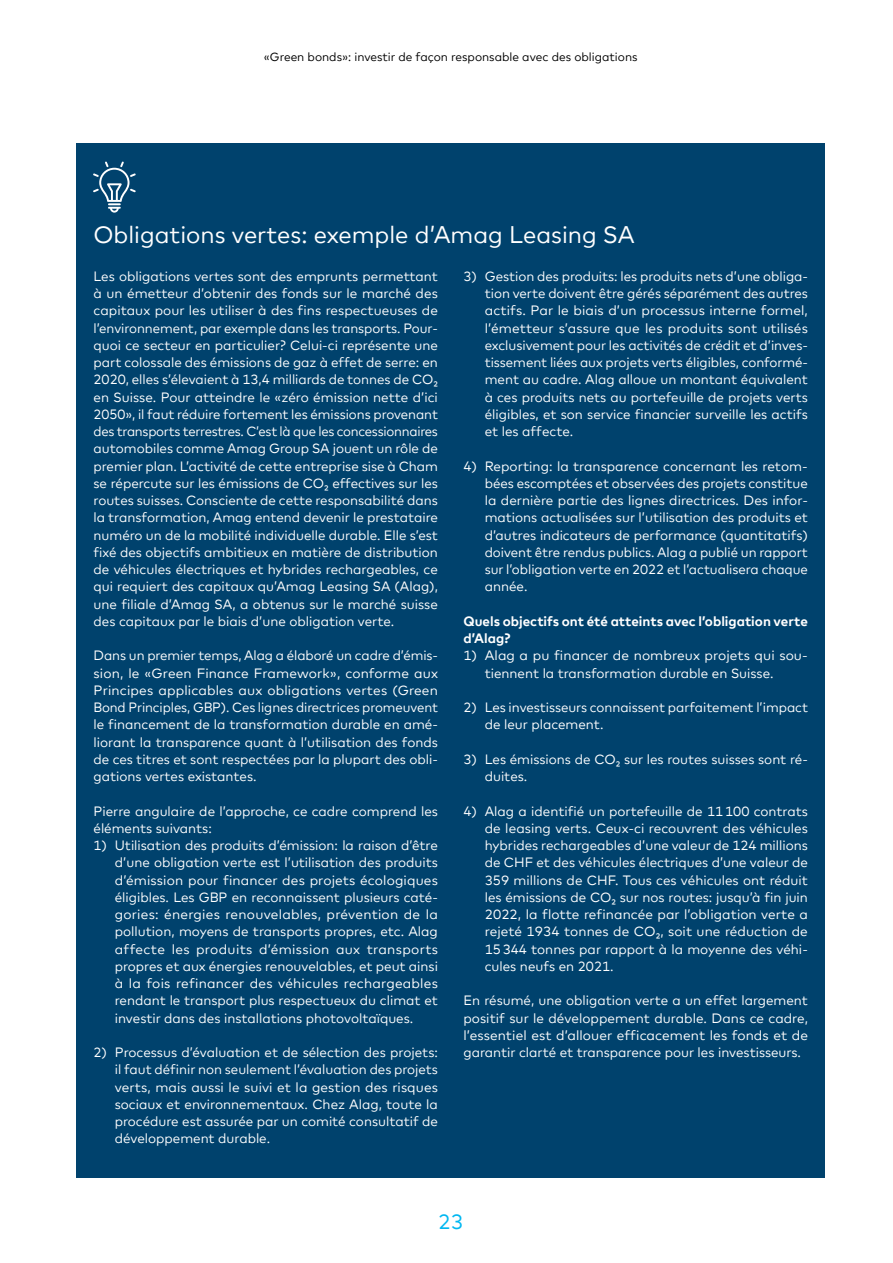
<style>
.page{position:relative;width:893px;height:1263px;background:#fff}
.page>*{position:absolute;margin:0;border:0;box-sizing:border-box;transform-origin:0 0}
.t1{font:24px "Cler Mark Text";color:#fff}
.t2{font:21px "Cler Mark Text";color:#00b7f1}
.t3{font:13.5px/17.2px "Cler Mark Text";color:#fff;text-align:justify}
.t4{font:700 13.5px/17.2px "Cler Mark Text";color:#fff}
.t5{font:12px "Cler Mark Text";color:#000}
</style>
<div class="page">
<div style="left:77px;top:144px;width:748px;height:1034px;background:#00426d"></div>
<svg style="left:93px;top:161px;width:43px;height:52px"></svg>
<p class="t5" style="left:264px;top:47px;width:375px">«Green bonds»: investir de façon responsable avec des obligations</p>
<h1 class="t1" style="left:94px;top:217px;width:542px">Obligations vertes: exemple d’Amag Leasing SA</h1>
<p class="t3" style="left:94px;top:266px;width:346px">Les obligations vertes sont des emprunts permettant à un émetteur d’obtenir des fonds sur le marché des capitaux pour les utiliser à des fins respectueuses de l’environnement, par exemple dans les transports. Pour&shy;quoi ce secteur en particulier? Celui-ci représente une part colossale des émissions de gaz à effet de serre: en 2020, elles s’élevaient à 13,4 milliards de tonnes de CO₂ en Suisse. Pour atteindre le «zéro émission nette d’ici 2050», il faut réduire fortement les émissions provenant des transports terrestres. C’est là que les concessionnaires automobiles comme Amag Group SA jouent un rôle de premier plan. L’activité de cette entreprise sise à Cham se répercute sur les émissions de CO₂ effectives sur les routes suisses. Consciente de cette responsabilité dans la transformation, Amag entend devenir le prestataire numéro un de la mobilité individuelle durable. Elle s’est fixé des objectifs ambitieux en matière de distribution de véhicules électriques et hybrides rechargeables, ce qui requiert des capitaux qu’Amag Leasing SA (Alag), une filiale d’Amag SA, a obtenus sur le marché suisse des capitaux par le biais d’une obligation verte.</p>
<p class="t3" style="left:94px;top:646px;width:346px">Dans un premier temps, Alag a élaboré un cadre d’émis&shy;sion, le «Green Finance Framework», conforme aux Principes applicables aux obligations vertes (Green Bond Principles, GBP). Ces lignes directrices promeuvent le financement de la transformation durable en amé&shy;liorant la transparence quant à l’utilisation des fonds de ces titres et sont respectées par la plupart des obli&shy;gations vertes existantes.</p>
<p class="t3" style="left:94px;top:801px;width:346px">Pierre angulaire de l’approche, ce cadre comprend les éléments suivants:</p>
<p class="t3" style="left:115px;top:836px;width:325px;text-indent:-21px">1) Utilisation des produits d’émission: la raison d’être d’une obligation verte est l’utilisation des produits d’émission pour financer des projets écologiques éligibles. Les GBP en reconnaissent plusieurs caté&shy;gories: énergies renouvelables, prévention de la pollution, moyens de transports propres, etc. Alag affecte les produits d’émission aux transports propres et aux énergies renouvelables, et peut ainsi à la fois refinancer des véhicules rechargeables rendant le transport plus respectueux du climat et investir dans des installations photovoltaïques.</p>
<p class="t3" style="left:115px;top:1043px;width:325px;text-indent:-21px">2) Processus d’évaluation et de sélection des projets: il faut définir non seulement l’évaluation des projets verts, mais aussi le suivi et la gestion des risques sociaux et environnementaux. Chez Alag, toute la procédure est assurée par un comité consultatif de développement durable.</p>
<p class="t3" style="left:485px;top:266px;width:325px;text-indent:-21px">3) Gestion des produits: les produits nets d’une obliga&shy;tion verte doivent être gérés séparément des autres actifs. Par le biais d’un processus interne formel, l’émetteur s’assure que les produits sont utilisés exclusivement pour les activités de crédit et d’inves&shy;tissement liées aux projets verts éligibles, conformé&shy;ment au cadre. Alag alloue un montant équivalent à ces produits nets au portefeuille de projets verts éligibles, et son service financier surveille les actifs et les affecte.</p>
<p class="t3" style="left:485px;top:456px;width:325px;text-indent:-21px">4) Reporting: la transparence concernant les retom&shy;bées escomptées et observées des projets constitue la dernière partie des lignes directrices. Des infor&shy;mations actualisées sur l’utilisation des produits et d’autres indicateurs de performance (quantitatifs) doivent être rendus publics. Alag a publié un rapport sur l’obligation verte en 2022 et l’actualisera chaque année.</p>
<p class="t4" style="left:463px;top:611px;width:346px">Quels objectifs ont été atteints avec l’obligation verte d’Alag?</p>
<p class="t3" style="left:485px;top:646px;width:325px;text-indent:-21px">1) Alag a pu financer de nombreux projets qui sou&shy;tiennent la transformation durable en Suisse.</p>
<p class="t3" style="left:485px;top:698px;width:325px;text-indent:-21px">2) Les investisseurs connaissent parfaitement l’impact de leur placement.</p>
<p class="t3" style="left:485px;top:749px;width:325px;text-indent:-21px">3) Les émissions de CO₂ sur les routes suisses sont ré&shy;duites.</p>
<p class="t3" style="left:485px;top:801px;width:325px;text-indent:-21px">4) Alag a identifié un portefeuille de 11100 contrats de leasing verts. Ceux-ci recouvrent des véhicules hybrides rechargeables d’une valeur de 124 millions de CHF et des véhicules électriques d’une valeur de 359 millions de CHF. Tous ces véhicules ont réduit les émissions de CO₂ sur nos routes: jusqu’à fin juin 2022, la flotte refinancée par l’obligation verte a rejeté 1934 tonnes de CO₂, soit une réduction de 15344 tonnes par rapport à la moyenne des véhi&shy;cules neufs en 2021.</p>
<p class="t3" style="left:463px;top:991px;width:346px">En résumé, une obligation verte a un effet largement positif sur le développement durable. Dans ce cadre, l’essentiel est d’allouer efficacement les fonds et de garantir clarté et transparence pour les investisseurs.</p>
<h2 class="t2" style="left:438px;top:1206px;width:27px">23</h2>
</div>
